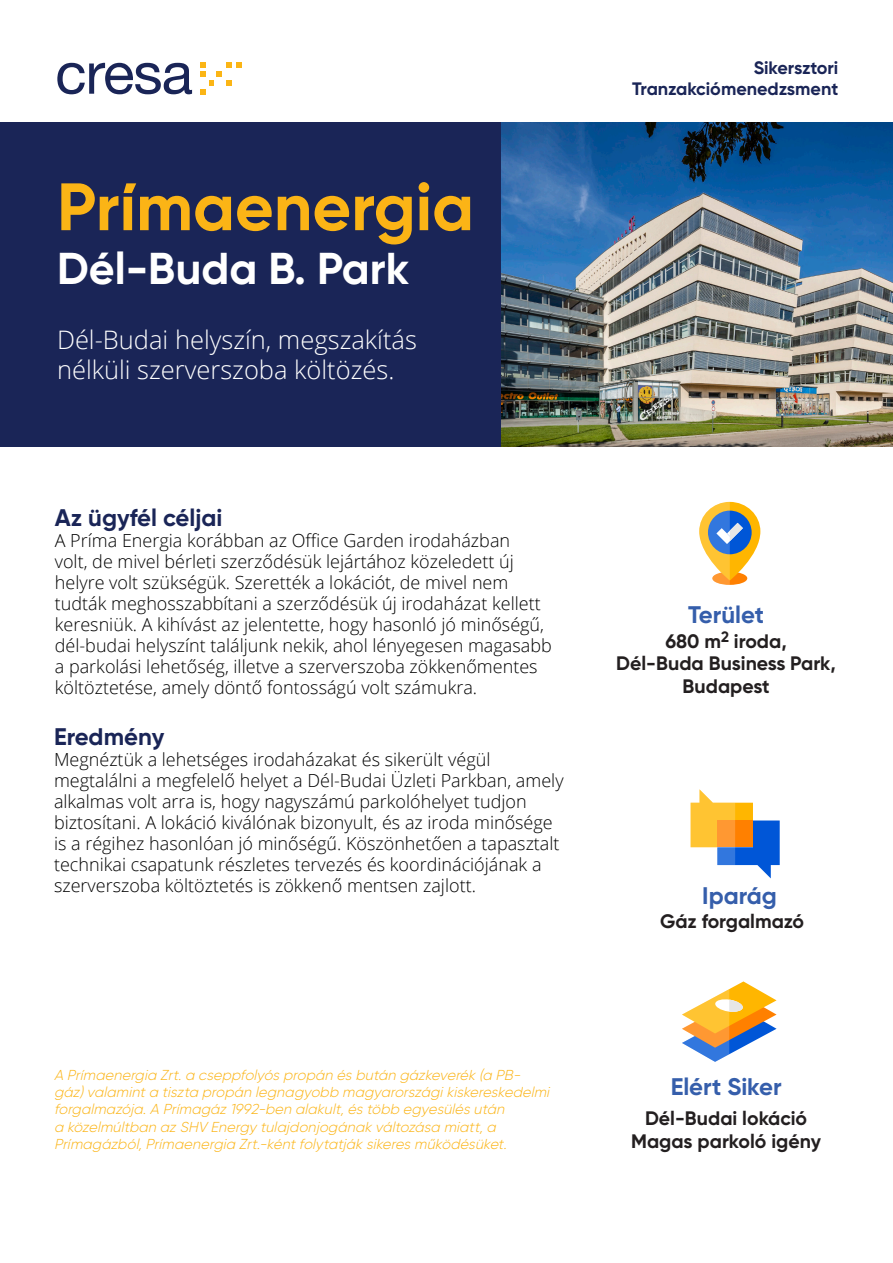
<style>
.page{position:relative;width:893px;height:1263px;background:#fff}
.page>*{position:absolute;margin:0;border:0;box-sizing:border-box;transform-origin:0 0}
.t1{font:700 66.9px "Gilroy";color:#fbb416}
.t2{font:700 44.55px "Gilroy";color:#fff}
.t3{font:300 25.5px/30.3px "Open Sans";color:#fff}
.t4{font:700 24px "Gilroy";color:#355eab}
.t5{font:700 24px "Gilroy";color:#1a2557}
.t6{font:700 19.5px/22.5px "Gilroy";color:#231f20;text-align:center}
.t7{font:300 18px/21px "Open Sans";color:#000}
.t8{font:700 18px "Gilroy";color:#1a2557}
.podkreslenia_cresa{font:italic 300 14.4px/17.4px "Gilroy";letter-spacing:.005em;color:#fbb416}
</style>
<div class="page">
<div style="left:0;top:123px;width:893px;height:324px;background:#1a2557"></div>
<svg style="left:57px;top:63px;width:135px;height:31px"></svg>
<svg style="left:201px;top:63px;width:20px;height:31px"></svg>
<svg style="left:227px;top:63px;width:4px;height:4px"></svg>
<svg style="left:227px;top:81px;width:4px;height:4px"></svg>
<svg style="left:237px;top:63px;width:4px;height:4px"></svg>
<img style="left:502px;top:123px;width:391px;height:324px">
<div style="left:712px;top:572px;width:35px;height:13px;background:#ff8000;border-radius:50%"></div>
<svg style="left:699px;top:502px;width:61px;height:78px"></svg>
<div style="left:708px;top:511px;width:44px;height:43px;background:#0056d7;border-radius:50%"></div>
<svg style="left:699px;top:502px;width:44px;height:83px"></svg>
<svg style="left:682px;top:981px;width:94px;height:81px"></svg>
<svg style="left:691px;top:789px;width:89px;height:89px"></svg>
<p class="t1" style="left:57px;top:165px;width:418px">Prímaenergia</p>
<p class="t2" style="left:57px;top:241px;width:354px">Dél-Buda B. Park</p>
<p class="t3" style="left:57px;top:324px;width:361px">Dél-Budai helyszín, megszakítás nélküli szerverszoba költözés.</p>
<p class="t5" style="left:55px;top:503px;width:169px">Az ügyfél céljai</p>
<p class="t7" style="left:55px;top:529px;width:498px">A Príma Energia korábban az Office Garden irodaházban<br>volt, de mivel bérleti szerződésük lejártához közeledett új helyre volt szükségük. Szerették a lokációt, de mivel nem tudták meghosszabbítani a szerződésük új irodaházat kellett keresniük. A kihívást az jelentette, hogy hasonló jó minőségű, dél-budai helyszínt találjunk nekik, ahol lényegesen magasabb a parkolási lehetőség, illetve a szerverszoba zökkenőmentes költöztetése, amely döntő fontosságú volt számukra.</p>
<p class="t5" style="left:54px;top:722px;width:112px">Eredmény</p>
<p class="t7" style="left:54px;top:748px;width:511px">Megnéztük a lehetséges irodaházakat és sikerült végül megtalálni a megfelelő helyet a Dél-Budai Üzleti Parkban, amely alkalmas volt arra is, hogy nagyszámú parkolóhelyet tudjon biztosítani. A lokáció kiválónak bizonyult, és az iroda minősége is a régihez hasonlóan jó minőségű. Köszönhetően a tapasztalt technikai csapatunk részletes tervezés és koordinációjának a szerverszoba költöztetés is zökkenő mentsen zajlott.</p>
<p class="t8" style="left:754px;top:56px;width:86px">Sikersztori</p>
<p class="t8" style="left:632px;top:78px;width:208px">Tranzakciómenedzsment</p>
<p class="t4" style="left:688px;top:599px;width:77px">Terület</p>
<p class="t6" style="left:665px;top:629px;width:123px">680 m<sup>2</sup> iroda,</p>
<p class="t6" style="left:616px;top:652px;width:221px">Dél-Buda Business Park,<br>Budapest</p>
<p class="t4" style="left:702px;top:881px;width:76px">Iparág</p>
<p class="t6" style="left:660px;top:909px;width:146px">Gáz forgalmazó</p>
<p class="podkreslenia_cresa" style="left:54px;top:1066px;width:500px">A Prímaenergia Zrt.a cseppfolyóspropán ésbután gázkeverék (a PB&shy;gáz)valaminta tiszta propán legnagyobb magyarországikiskereskedelmi forgalmazója.A Prímagáz 1992-ben alakult,éstöbb egyesülésután<br>a közelmúltban az SHV Energy tulajdonjogának változása miatt,a Prímagázból,Prímaenergia Zrt.-kéntfolytatják sikeresműködésüket.</p>
<p class="t4" style="left:671px;top:1071px;width:112px">Elért Siker</p>
<p class="t6" style="left:645px;top:1107px;width:164px">Dél-Budai lokáció</p>
<p class="t6" style="left:631px;top:1129px;width:191px">Magas parkoló igény</p>
</div>
